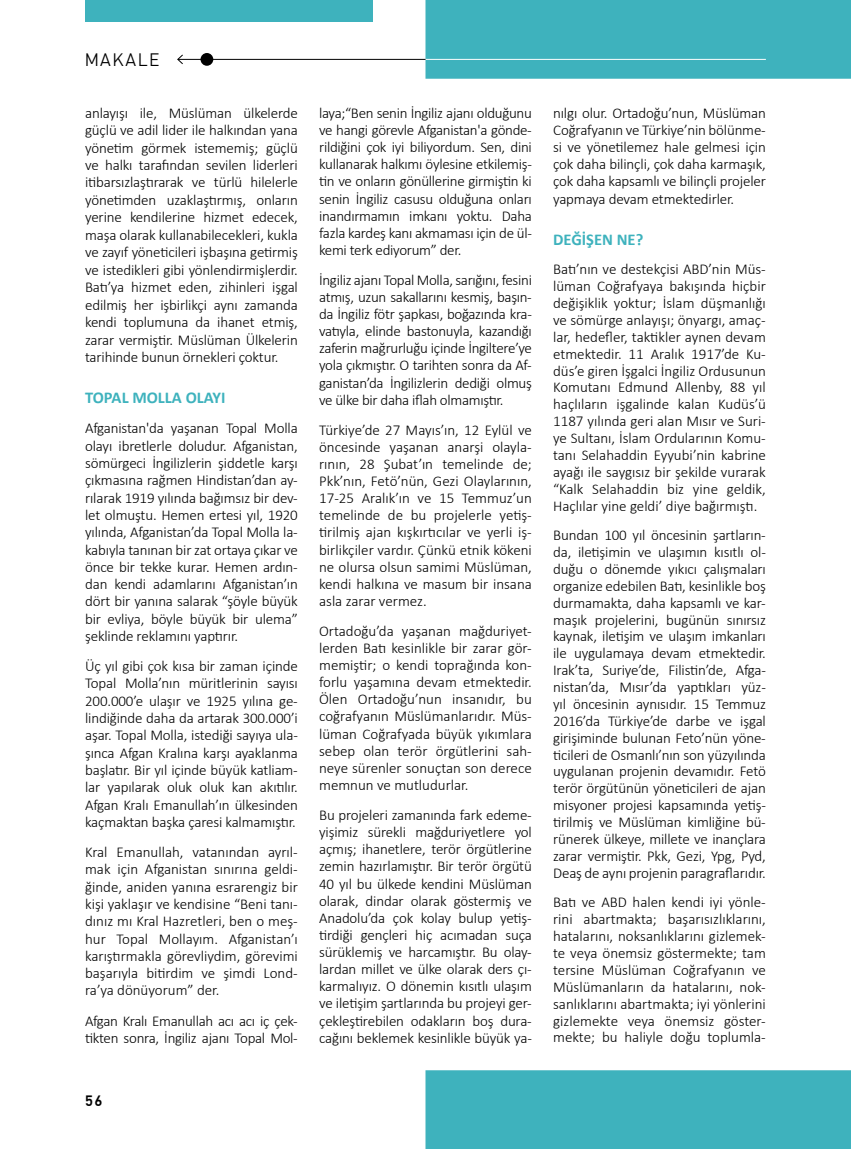
<style>
.page{position:relative;width:851px;height:1149px;background:#fff}
.page>*{position:absolute;margin:0;border:0;box-sizing:border-box;transform-origin:0 0}
.t1{font:300 18px "PF Din Text Pro";letter-spacing:.1em;color:#000}
.t2{font:700 16.5px "Calibri";color:#3eb2bd}
.t3{font:300 15px/17.1px "Calibri";letter-spacing:-.01em;color:#000;text-align:justify}
.t4{font:500 15px "PF Din Text Pro";color:#000}
</style>
<div class="page">
<svg style="left:425px;top:0;width:425px;height:1148px"></svg>
<div style="left:85px;top:0;width:288px;height:21px;background:#3eb2bd"></div>
<hr style="left:425px;top:59px;width:340px;height:1px;background:#fff">
<div style="left:200px;top:53px;width:13px;height:13px;background:#000;border-radius:50%"></div>
<hr style="left:178px;top:59px;width:247px;height:1px;background:#000">
<svg style="left:177px;top:54px;width:6px;height:10px"></svg>
<p class="t1" style="left:85px;top:50px;width:76px">MAKALE</p>
<p class="t3" style="left:85px;top:104px;width:214px">anlayışı ile, Müslüman ülkelerde güçlü ve adil lider ile halkından yana yönetim görmek istememiş; güçlü ve halkı tarafından sevilen liderleri itibarsızlaştırarak ve türlü hilelerle yönetimden uzaklaştırmış, onların yerine kendilerine hizmet edecek, maşa olarak kullanabilecekleri, kukla ve zayıf yöneticileri işbaşına getirmiş ve istedikleri gibi yönlendirmişlerdir.<br>Batı’ya hizmet eden, zihinleri işgal edilmiş her işbirlikçi aynı zamanda kendi toplumuna da ihanet etmiş, zarar vermiştir. Müslüman Ülkelerin tarihinde bunun örnekleri çoktur.</p>
<p class="t2" style="left:85px;top:386px;width:142px">TOPAL MOLLA OLAYI</p>
<p class="t3" style="left:85px;top:419px;width:214px">Afganistan'da yaşanan Topal Molla olayı ibretlerle doludur. Afganistan, sömürgeci İngilizlerin şiddetle karşı çıkmasına rağmen Hindistan’dan ay&shy;rılarak 1919 yılında bağımsız bir dev&shy;let olmuştu. Hemen ertesi yıl, 1920 yılında, Afganistan’da Topal Molla la&shy;kabıyla tanınan bir zat ortaya çıkar ve önce bir tekke kurar. Hemen ardın&shy;dan kendi adamlarını Afganistan’ın dört bir yanına salarak “şöyle büyük bir evliya, böyle büyük bir ulema” şeklinde reklamını yaptırır.</p>
<p class="t3" style="left:85px;top:657px;width:214px">Üç yıl gibi çok kısa bir zaman içinde Topal Molla’nın müritlerinin sayısı 200.000’e ulaşır ve 1925 yılına ge&shy;lindiğinde daha da artarak 300.000’i aşar. Topal Molla, istediği sayıya ula&shy;şınca Afgan Kralına karşı ayaklanma başlatır. Bir yıl içinde büyük katliam&shy;lar yapılarak oluk oluk kan akıtılır.<br>Afgan Kralı Emanullah’ın ülkesinden kaçmaktan başka çaresi kalmamıştır.</p>
<p class="t3" style="left:85px;top:843px;width:214px">Kral Emanullah, vatanından ayrıl&shy;mak için Afganistan sınırına geldi&shy;ğinde, aniden yanına esrarengiz bir kişi yaklaşır ve kendisine “Beni tanı&shy;dınız mı Kral Hazretleri, ben o meş&shy;hur Topal Mollayım. Afganistan’ı karıştırmakla görevliydim, görevimi başarıyla bitirdim ve şimdi Lond&shy;ra’ya dönüyorum” der.</p>
<p class="t3" style="left:85px;top:1011px;width:214px">Afgan Kralı Emanullah acı acı iç çek&shy;tikten sonra, İngiliz ajanı Topal Mol-</p>
<p class="t4" style="left:85px;top:1091px;width:19px">56</p>
<p class="t3" style="left:319px;top:104px;width:214px">laya;“Ben senin İngiliz ajanı olduğunu ve hangi görevle Afganistan'a gönde&shy;rildiğini çok iyi biliyordum. Sen, dini kullanarak halkımı öylesine etkilemiş&shy;tin ve onların gönüllerine girmiştin ki senin İngiliz casusu olduğuna onları inandırmamın imkanı yoktu. Daha fazla kardeş kanı akmaması için de ül&shy;kemi terk ediyorum” der.</p>
<p class="t3" style="left:319px;top:271px;width:214px">İngiliz ajanı Topal Molla, sarığını, fesini atmış, uzun sakallarını kesmiş, başın&shy;da İngiliz fötr şapkası, boğazında kra&shy;vatıyla, elinde bastonuyla, kazandığı zaferin mağrurluğu içinde İngiltere’ye yola çıkmıştır. O tarihten sonra da Af&shy;ganistan’da İngilizlerin dediği olmuş ve ülke bir daha iflah olmamıştır.</p>
<p class="t3" style="left:319px;top:421px;width:214px">Türkiye’de 27 Mayıs’ın, 12 Eylül ve öncesinde yaşanan anarşi olayla&shy;rının, 28 Şubat’ın temelinde de; Pkk’nın, Fetö’nün, Gezi Olaylarının, 17-25 Aralık’ın ve 15 Temmuz’un temelinde de bu projelerle yetiş&shy;tirilmiş ajan kışkırtıcılar ve yerli iş&shy;birlikçiler vardır. Çünkü etnik kökeni ne olursa olsun samimi Müslüman, kendi halkına ve masum bir insana asla zarar vermez.</p>
<p class="t3" style="left:319px;top:622px;width:214px">Ortadoğu’da yaşanan mağduriyet&shy;lerden Batı kesinlikle bir zarar gör&shy;memiştir; o kendi toprağında kon&shy;forlu yaşamına devam etmektedir.<br>Ölen Ortadoğu’nun insanıdır, bu coğrafyanın Müslümanlarıdır. Müs&shy;lüman Coğrafyada büyük yıkımlara sebep olan terör örgütlerini sah&shy;neye sürenler sonuçtan son derece memnun ve mutludurlar.</p>
<p class="t3" style="left:319px;top:806px;width:214px">Bu projeleri zamanında fark edeme&shy;yişimiz sürekli mağduriyetlere yol açmış; ihanetlere, terör örgütlerine zemin hazırlamıştır. Bir terör örgütü 40 yıl bu ülkede kendini Müslüman olarak, dindar olarak göstermiş ve Anadolu’da çok kolay bulup yetiş&shy;tirdiği gençleri hiç acımadan suça sürüklemiş ve harcamıştır. Bu olay&shy;lardan millet ve ülke olarak ders çı&shy;karmalıyız. O dönemin kısıtlı ulaşım ve iletişim şartlarında bu projeyi ger&shy;çekleştirebilen odakların boş dura&shy;cağını beklemek kesinlikle büyük ya-</p>
<p class="t3" style="left:553px;top:104px;width:214px">nılgı olur. Ortadoğu’nun, Müslüman Coğrafyanın ve Türkiye’nin bölünme&shy;si ve yönetilemez hale gelmesi için çok daha bilinçli, çok daha karmaşık, çok daha kapsamlı ve bilinçli projeler yapmaya devam etmektedirler.</p>
<p class="t2" style="left:553px;top:227px;width:92px">DEĞİŞEN NE?</p>
<p class="t3" style="left:553px;top:261px;width:214px">Batı’nın ve destekçisi ABD’nin Müs&shy;lüman Coğrafyaya bakışında hiçbir değişiklik yoktur; İslam düşmanlığı ve sömürge anlayışı; önyargı, amaç&shy;lar, hedefler, taktikler aynen devam etmektedir. 11 Aralık 1917’de Ku&shy;düs’e giren İşgalci İngiliz Ordusunun Komutanı Edmund Allenby, 88 yıl haçlıların işgalinde kalan Kudüs’ü 1187 yılında geri alan Mısır ve Suri&shy;ye Sultanı, İslam Ordularının Komu&shy;tanı Selahaddin Eyyubi’nin kabrine ayağı ile saygısız bir şekilde vurarak “Kalk Selahaddin biz yine geldik, Haçlılar yine geldi’ diye bağırmıştı.</p>
<p class="t3" style="left:553px;top:526px;width:214px">Bundan 100 yıl öncesinin şartların&shy;da, iletişimin ve ulaşımın kısıtlı ol&shy;duğu o dönemde yıkıcı çalışmaları organize edebilen Batı, kesinlikle boş durmamakta, daha kapsamlı ve kar&shy;maşık projelerini, bugünün sınırsız kaynak, iletişim ve ulaşım imkanları ile uygulamaya devam etmektedir.<br>Irak’ta, Suriye’de, Filistin’de, Afga&shy;nistan’da, Mısır’da yaptıkları yüz&shy;yıl öncesinin aynısıdır. 15 Temmuz 2016’da Türkiye’de darbe ve işgal girişiminde bulunan Feto’nün yöne&shy;ticileri de Osmanlı’nın son yüzyılında uygulanan projenin devamıdır. Fetö terör örgütünün yöneticileri de ajan misyoner projesi kapsamında yetiş&shy;tirilmiş ve Müslüman kimliğine bü&shy;rünerek ülkeye, millete ve inançlara zarar vermiştir. Pkk, Gezi, Ypg, Pyd, Deaş de aynı projenin paragraflarıdır.</p>
<p class="t3" style="left:553px;top:893px;width:214px">Batı ve ABD halen kendi iyi yönle&shy;rini abartmakta; başarısızlıklarını, hatalarını, noksanlıklarını gizlemek&shy;te veya önemsiz göstermekte; tam tersine Müslüman Coğrafyanın ve Müslümanların da hatalarını, nok&shy;sanlıklarını abartmakta; iyi yönlerini gizlemekte veya önemsiz göster&shy;mekte; bu haliyle doğu toplumla-</p>
</div>
